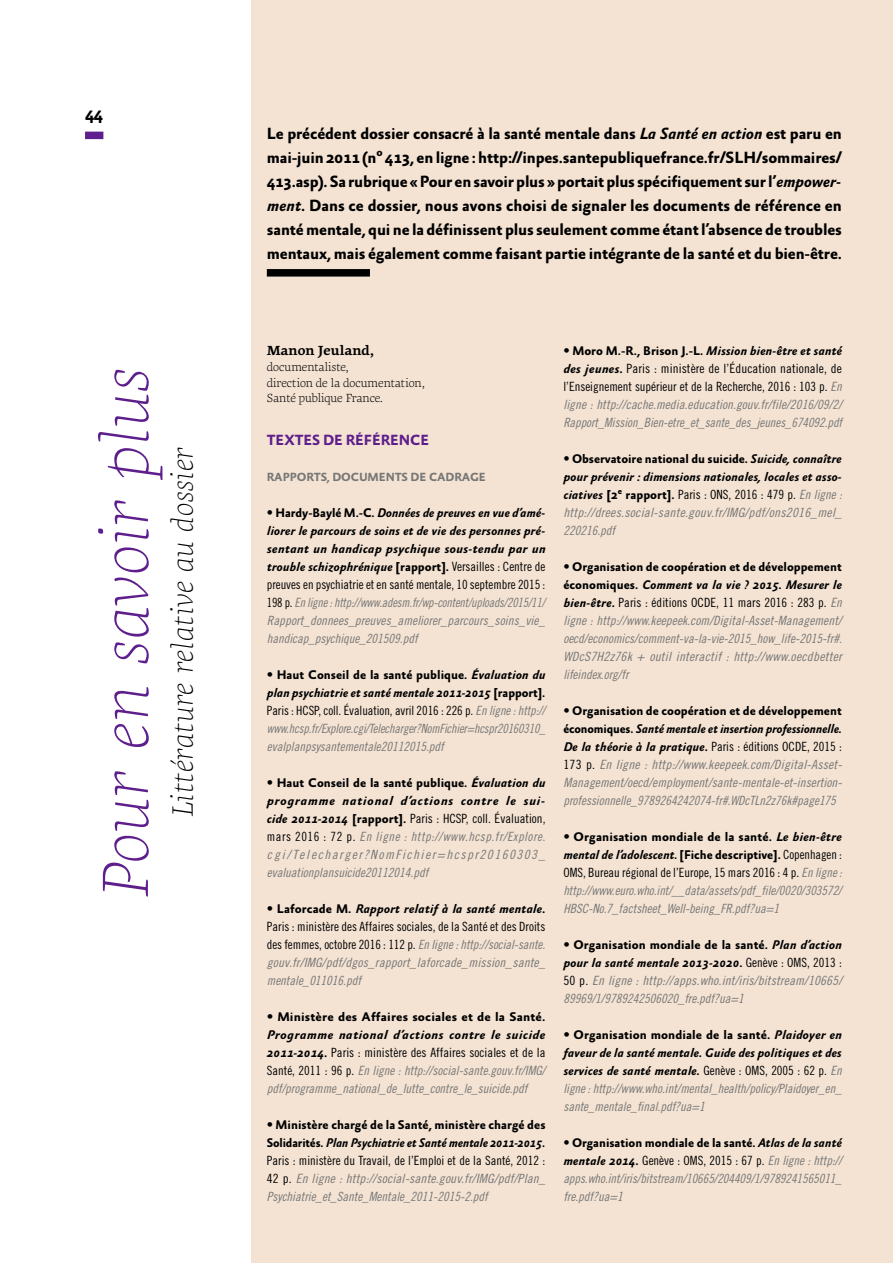
<style>
.page{position:relative;width:893px;height:1263px;background:#fff}
.page>*{position:absolute;margin:0;border:0;box-sizing:border-box;transform-origin:0 0}
.t1{font:italic 100 66.75px "Geneo Pro";letter-spacing:.01em;color:#5e1f8c}
.t2{font:italic 100 30px "Geneo Pro";letter-spacing:.01em;color:#000}
.t3{font:700 18px "Absara Sans OT";color:#000}
.t4{font:700 16.5px/24px "Absara Sans OT";letter-spacing:-.01em;color:#000;text-align:justify}
.t5{font:700 15px "Absara Sans OT";letter-spacing:-.01em;color:#5e1f8c}
.t6{font:700 13.5px "Geneo Pro";color:#000}
.t7{font:12.75px/18px "Trade Gothic LT Std Cn 18 Obl";color:#777776}
.t8{font:italic 700 12.75px/18px "Absara Sans OT";color:#000}
.t9{font:12.75px/18px "Trade Gothic LT Std Cn 18";color:#000}
.t10{font:700 12.75px/18px "Absara Sans OT";color:#000}
.t11{font:12.75px/18px "Trade Gothic LT Std Cn 18 Obl";color:#777776;scale:1.05 1}
.t12{font:12.75px/18px "Trade Gothic LT Std Cn 18 Obl";color:#777776;text-align:justify;scale:.95 1}
.t13{font:12.75px/18px "Trade Gothic LT Std Cn 18 Obl";color:#777776;scale:.96 1}
.t14{font:italic 700 12.75px/18px "Absara Sans OT";letter-spacing:.025em;color:#000;scale:1.05 1}
.t15{font:italic 700 12.75px/18px "Absara Sans OT";letter-spacing:.045em;color:#000}
.t16{font:300 12px/15.8px "Geneo Pro";letter-spacing:-.01em;color:#000}
.t17{font:700 12px "Absara Sans OT";letter-spacing:-.01em;color:#777776}
.s1{font-style:italic}
.s2{font-family:"Trade Gothic LT Std Cn 18";font-weight:400;font-style:normal}
.s3{font-style:normal}
.s4{font-family:"Trade Gothic LT Std Cn 18";color:#000}
.s5{font-family:"Trade Gothic LT Std Cn 18 Obl";color:#777776}
.s6{font-family:"Absara Sans OT";font-weight:700;font-style:italic}
.s7{font-family:"Absara Sans OT";font-weight:700}
.s8{font-family:"Trade Gothic LT Std Cn 18";font-weight:400}
.s9{font-family:"Trade Gothic LT Std Cn 18 Obl";font-weight:400;font-style:normal;color:#777776}
</style>
<div class="page">
<div style="left:252px;top:0;width:641px;height:1263px;background:#f4e3d3"></div>
<div style="left:267px;top:269px;width:103px;height:8px;background:#000"></div>
<div style="left:85px;top:132px;width:18px;height:7px;background:#5e1f8c"></div>
<h3 class="t3" style="left:85px;top:107px;width:19px">44</h3>
<h1 class="t1" style="left:73px;top:896px;width:531px;rotate:-90deg">Pour en savoir plus</h1>
<h2 class="t2" style="left:159px;top:816px;width:371px;rotate:-90deg">Littérature relative au dossier</h2>
<p class="t4" style="left:267px;top:122px;width:577px">Le précédent dossier consacré à la santé mentale dans <span class="s1">La Santé en action</span> est paru en mai‑juin 2011 (n<sup>o</sup> 413, en ligne : http://inpes.santepubliquefrance.fr/SLH/sommaires/ 413.asp). Sa rubrique « Pour en savoir plus » portait plus spécifiquement sur l’<span class="s1">empower‑ ment</span>. Dans ce dossier, nous avons choisi de signaler les documents de référence en santé mentale, qui ne la définissent plus seulement comme étant l’absence de troubles mentaux, mais également comme faisant partie intégrante de la santé et du bien‑être.</p>
<p class="t6" style="left:267px;top:340px;width:108px">Manon Jeuland,</p>
<p class="t16" style="left:267px;top:358px;width:160px">documentaliste,<br>direction de la documentation,<br>Santé publique France.</p>
<p class="t5" style="left:267px;top:432px;width:164px">TEXTES DE RÉFÉRENCE</p>
<p class="t17" style="left:267px;top:470px;width:221px">RAPPORTS, DOCUMENTS DE CADRAGE</p>
<p class="t8" style="left:267px;top:504px;width:280px;text-align:justify"><span class="s2">•</span> <span class="s3">Hardy‑Baylé M.‑C.</span> Données de preuves en vue d’amé‑ liorer le parcours de soins et de vie des personnes pré‑ sentant un handicap psychique sous‑tendu par un trouble schizophrénique <span class="s3">[rapport]</span>. <span class="s2">Versailles : Centre de</span></p>
<p class="t9" style="left:267px;top:575px;width:280px">preuves en psychiatrie et en santé mentale, 10 septembre 2015 :</p>
<p class="t12" style="left:267px;top:594px;width:295px"><span class="s4">198 p.</span> En ligne : http://www.adesm.fr/wp‑content/uploads/2015/11/ Rapport_donnees_preuves_ameliorer_parcours_soins_vie_ handicap_psychique_201509.pdf</p>
<p class="t8" style="left:267px;top:666px;width:280px"><span class="s2">•</span> <span class="s3">Haut Conseil de la santé publique.</span> Évaluation du plan psychiatrie et santé mentale 2011‑2015 <span class="s3">[rapport].</span></p>
<p class="t9" style="left:267px;top:701px;width:280px">Paris : HCSP, coll. Évaluation, avril 2016 : 226 p. <span class="s5">En ligne : http://</span></p>
<p class="t13" style="left:267px;top:720px;width:292px">www.hcsp.fr/Explore.cgi/Telecharger?NomFichier=hcspr20160310_ evalplanpsysantementale20112015.pdf</p>
<p class="t15" style="left:267px;top:774px;width:280px"><span class="s2">•</span> <span class="s3">Haut Conseil de la santé publique.</span> Évaluation du programme national d’actions contre le sui‑</p>
<p class="t9" style="left:267px;top:809px;width:280px"><span class="s6">cide 2011‑2014</span> <span class="s7">[rapport].</span> Paris : HCSP, coll. Évaluation,</p>
<p class="t7" style="left:267px;top:828px;width:280px;text-align:justify"><span class="s4">mars 2016 : 72 p.</span> En ligne : http://www.hcsp.fr/Explore. cgi/Telecharger?NomFichier=hcspr20160303_ evaluationplansuicide20112014.pdf</p>
<p class="t8" style="left:267px;top:900px;width:280px"><span class="s2">•</span> <span class="s3">Laforcade M.</span> Rapport relatif à la santé mentale<span class="s3">.</span></p>
<p class="t9" style="left:267px;top:917px;width:280px">Paris : ministère des Affaires sociales, de la Santé et des Droits</p>
<p class="t7" style="left:267px;top:936px;width:280px;text-align:justify"><span class="s4">des femmes, octobre 2016 : 112 p.</span> En ligne : http://social‑sante. gouv.fr/IMG/pdf/dgos_rapport_laforcade_mission_sante_ mentale_011016.pdf</p>
<p class="t14" style="left:267px;top:1008px;width:267px"><span class="s2">•</span> <span class="s3">Ministère des Affaires sociales et de la Santé.<br></span>Programme national d’actions contre le suicide</p>
<p class="t9" style="left:267px;top:1043px;width:280px"><span class="s6">2011‑2014</span><span class="s7">.</span> Paris : ministère des Affaires sociales et de la</p>
<p class="t7" style="left:267px;top:1062px;width:280px"><span class="s4">Santé, 2011 : 96 p.</span> En ligne : http://social‑sante.gouv.fr/IMG/ pdf/programme_national_de_lutte_contre_le_suicide.pdf</p>
<p class="t10" style="left:267px;top:1116px;width:280px"><span class="s8">•</span> Ministère chargé de la Santé, ministère chargé des<br>Solidarités. <span class="s1">Plan Psychiatrie et Santé mentale 2011‑2015</span>.</p>
<p class="t9" style="left:267px;top:1151px;width:280px">Paris : ministère du Travail, de l’Emploi et de la Santé, 2012 :</p>
<p class="t11" style="left:267px;top:1170px;width:267px"><span class="s4">42 p.</span> En ligne : http://social‑sante.gouv.fr/IMG/pdf/Plan_<br>Psychiatrie_et_Sante_Mentale_2011‑2015‑2.pdf</p>
<p class="t8" style="left:563px;top:342px;width:280px"><span class="s2">•</span> <span class="s3">Moro M.‑R., Brison J.‑L.</span> Mission bien‑être et santé</p>
<p class="t9" style="left:563px;top:359px;width:280px"><span class="s6">des jeunes</span><span class="s7">.</span> Paris : ministère de l’Éducation nationale, de l’Enseignement supérieur et de la Recherche, 2016 : 103 p. <span class="s5">En</span></p>
<p class="t7" style="left:563px;top:396px;width:280px">ligne : http://cache.media.education.gouv.fr/file/2016/09/2/<br>Rapport_Mission_Bien‑etre_et_sante_des_jeunes_674092.pdf</p>
<p class="t8" style="left:563px;top:450px;width:280px"><span class="s2">•</span> <span class="s3">Observatoire national du suicide.</span> Suicide, connaître pour prévenir : dimensions nationales, locales et asso‑</p>
<p class="t9" style="left:563px;top:485px;width:280px"><span class="s6">ciatives</span> <span class="s7">[2</span><sup>e</sup> <span class="s7">rapport].</span> Paris : ONS, 2016 : 479 p. <span class="s5">En ligne :</span></p>
<p class="t11" style="left:563px;top:504px;width:267px">http://drees.social‑sante.gouv.fr/IMG/pdf/ons2016_mel_<br>220216.pdf</p>
<p class="t10" style="left:563px;top:558px;width:280px"><span class="s8">•</span> Organisation de coopération et de développement économiques. <span class="s1">Comment va la vie ? 2015. Mesurer le</span></p>
<p class="t9" style="left:563px;top:593px;width:280px"><span class="s6">bien‑être</span><span class="s7">.</span> Paris : éditions OCDE, 11 mars 2016 : 283 p. <span class="s5">En</span></p>
<p class="t7" style="left:563px;top:612px;width:280px;text-align:justify">ligne : http://www.keepeek.com/Digital‑Asset‑Management/ oecd/economics/comment‑va‑la‑vie‑2015_how_life‑2015‑fr#.<br>WDcS7H2z76k + outil interactif : http://www.oecdbetter lifeindex.org/fr</p>
<p class="t10" style="left:563px;top:702px;width:280px"><span class="s8">•</span> Organisation de coopération et de développement économiques. <span class="s1">Santé mentale et insertion professionnelle.</span></p>
<p class="t9" style="left:563px;top:737px;width:280px"><span class="s6">De la théorie à la pratique</span><span class="s7">.</span> Paris : éditions OCDE, 2015 :</p>
<p class="t11" style="left:563px;top:756px;width:267px;text-align:justify"><span class="s4">173 p.</span> En ligne : http://www.keepeek.com/Digital‑Asset‑ Management/oecd/employment/sante‑mentale‑et‑insertion‑ professionnelle_9789264242074‑fr#.WDcTLn2z76k#page175</p>
<p class="t10" style="left:563px;top:828px;width:280px"><span class="s8">•</span> Organisation mondiale de la santé. <span class="s1">Le bien‑être mental de l’adolescent</span>. [Fiche descriptive]. <span class="s8">Copenhagen :</span></p>
<p class="t9" style="left:563px;top:863px;width:280px">OMS, Bureau régional de l’Europe, 15 mars 2016 : 4 p. <span class="s5">En ligne :</span></p>
<p class="t7" style="left:563px;top:882px;width:280px">http://www.euro.who.int/__data/assets/pdf_file/0020/303572/<br>HBSC‑No.7_factsheet_Well‑being_FR.pdf?ua=1</p>
<p class="t8" style="left:563px;top:936px;width:280px"><span class="s2">•</span> <span class="s3">Organisation mondiale de la santé.</span> Plan d’action pour la santé mentale 2013‑2020<span class="s3">.</span> <span class="s2">Genève : OMS, 2013 :</span></p>
<p class="t11" style="left:563px;top:972px;width:267px"><span class="s4">50 p.</span> En ligne : http://apps.who.int/iris/bitstream/10665/<br>89969/1/9789242506020_fre.pdf?ua=1</p>
<p class="t8" style="left:563px;top:1026px;width:280px;text-align:justify"><span class="s2">•</span> <span class="s3">Organisation mondiale de la santé.</span> Plaidoyer en faveur de la santé mentale. Guide des politiques et des services de santé mentale. <span class="s2">Genève : OMS, 2005 : 62 p.</span> <span class="s9">En</span></p>
<p class="t7" style="left:563px;top:1080px;width:280px">ligne : http://www.who.int/mental_health/policy/Plaidoyer_en_ sante_mentale_final.pdf?ua=1</p>
<p class="t10" style="left:563px;top:1134px;width:280px"><span class="s8">•</span> Organisation mondiale de la santé. <span class="s1">Atlas de la santé</span></p>
<p class="t9" style="left:563px;top:1151px;width:280px"><span class="s6">mentale 2014</span><span class="s7">.</span> Genève : OMS, 2015 : 67 p. <span class="s5">En ligne : http://</span></p>
<p class="t7" style="left:563px;top:1170px;width:280px">apps.who.int/iris/bitstream/10665/204409/1/9789241565011_ fre.pdf?ua=1</p>
</div>
